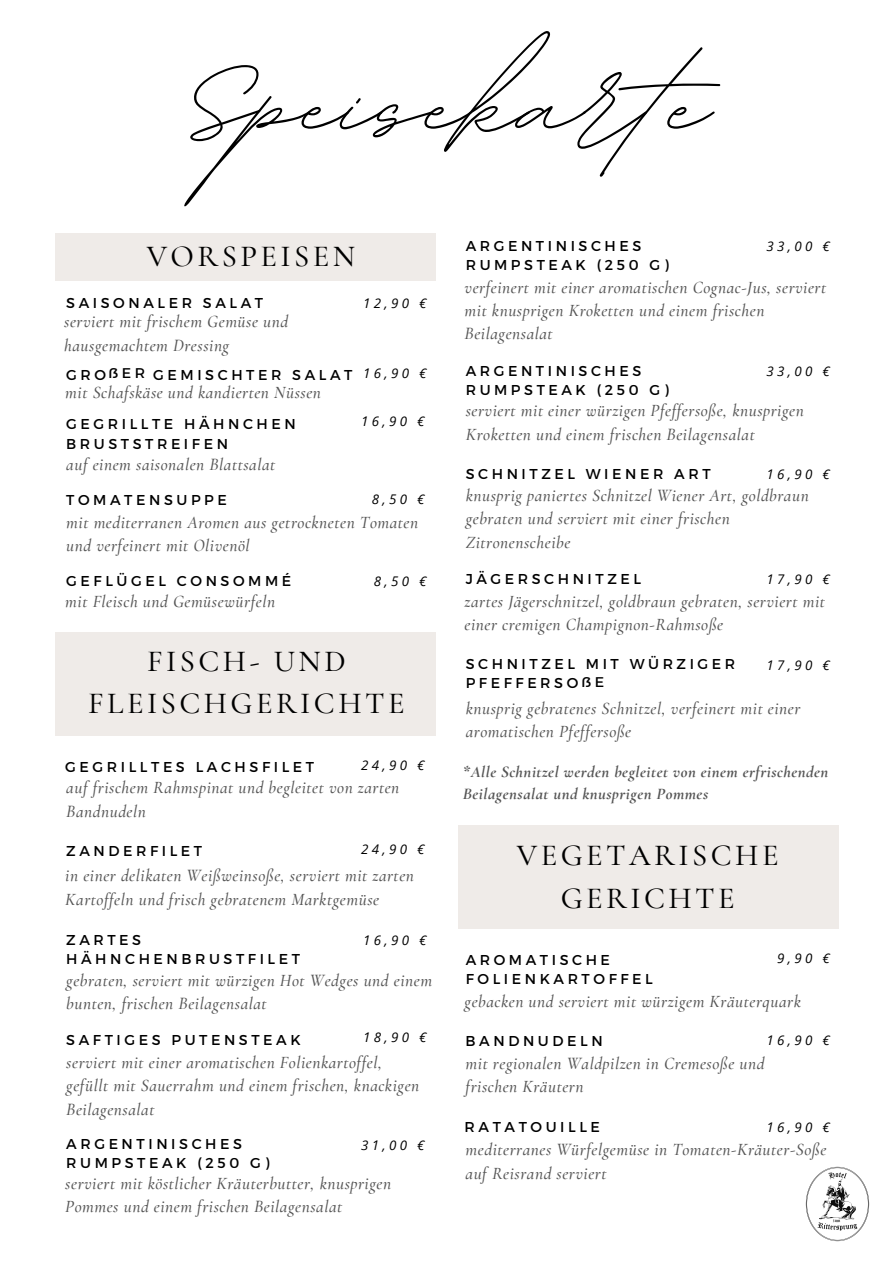
<style>
.page{position:relative;width:894px;height:1264px;background:#fff}
.page>*{position:absolute;margin:0;border:0;box-sizing:border-box;transform-origin:0 0}
.t1{font:191.1px "BD Script";color:#000}
.t2{font:500 30.6px/42.8px "Cormorant Garamond";letter-spacing:.11em;color:#000;text-align:center}
.t3{font:italic 500 17.25px/23.4px "Cormorant Garamond";letter-spacing:.03em;color:#545454}
.t4{font:italic 700 16.5px/22.5px "Cormorant Garamond";letter-spacing:.03em;color:#545454}
.t5{font:14.25px/19.2px "Montserrat";letter-spacing:.25em;color:#000}
.t6{font:italic 13.35px "Open Sans";letter-spacing:.25em;color:#000}
.s1{font-family:"Kief Montaser Regular"}
</style>
<div class="page">
<div style="left:55px;top:233px;width:380px;height:48px;background:#efebe8"></div>
<div style="left:55px;top:632px;width:380px;height:103px;background:#efebe8"></div>
<div style="left:458px;top:825px;width:380px;height:103px;background:#efebe8"></div>
<img style="left:805px;top:1166px;width:65px;height:76px">
<h1 class="t1" style="left:184px;top:-22px;width:526px">Speisekarte</h1>
<h2 class="t2" style="left:147px;top:235px;width:210px">VORSPEISEN</h2>
<p class="t5" style="left:66px;top:293px;width:198px">SAISONALER SALAT</p>
<p class="t3" style="left:64px;top:310px;width:225px">serviert mit frischem Gemüse und hausgemachtem Dressing</p>
<h3 class="t5" style="left:66px;top:364px;width:80px">GRO<span class="s1">ẞER</span></h3>
<h3 class="t5" style="left:153px;top:364px;width:201px">GEMISCHTER SALAT</h3>
<p class="t3" style="left:65px;top:381px;width:257px">mit Schafskäse und kandierten Nüssen</p>
<p class="t5" style="left:66px;top:414px;width:231px">GEGRILLTE HÄHNCHEN<br>BRUSTSTREIFEN</p>
<p class="t3" style="left:66px;top:453px;width:210px">auf einem saisonalen Blattsalat</p>
<h3 class="t6" style="left:363px;top:293px;width:65px">12,90 €</h3>
<h3 class="t6" style="left:363px;top:364px;width:65px">16,90 €</h3>
<p class="t6" style="left:361px;top:411px;width:65px">16,90 €</p>
<p class="t6" style="left:372px;top:490px;width:54px">8,50 €</p>
<h3 class="t5" style="left:66px;top:489px;width:162px">TOMATENSUPPE</h3>
<p class="t3" style="left:66px;top:510px;width:353px">mit mediterranen Aromen aus getrockneten Tomaten und verfeinert mit Olivenöl</p>
<p class="t6" style="left:374px;top:571px;width:54px">8,50 €</p>
<p class="t5" style="left:66px;top:570px;width:226px">GEFLÜGEL CONSOMMÉ</p>
<p class="t3" style="left:65px;top:589px;width:211px">mit Fleisch und Gemüsewürfeln</p>
<p class="t6" style="left:766px;top:236px;width:65px">33,00 €</p>
<p class="t5" style="left:465px;top:236px;width:204px">ARGENTINISCHES<br>RUMPSTEAK (250 G)</p>
<p class="t3" style="left:464px;top:275px;width:363px">verfeinert mit einer aromatischen Cognac-Jus, serviert mit knusprigen Kroketten und einem frischen<br>Beilagensalat</p>
<p class="t5" style="left:465px;top:360px;width:204px">ARGENTINISCHES<br>RUMPSTEAK (250 G)</p>
<h3 class="t3" style="left:465px;top:399px;width:339px">serviert mit einer würzigen Pfeffersoße, knusprigen<br>Kroketten und einem frischen Beilagensalat</h3>
<h3 class="t6" style="left:766px;top:361px;width:65px">33,00 €</h3>
<p class="t5" style="left:465px;top:463px;width:246px">SCHNITZEL WIENER ART</p>
<h3 class="t6" style="left:766px;top:464px;width:65px">16,90 €</h3>
<h3 class="t3" style="left:465px;top:483px;width:344px">knusprig paniertes Schnitzel Wiener Art, goldbraun gebraten und serviert mit einer frischen<br>Zitronenscheibe</h3>
<p class="t5" style="left:465px;top:568px;width:177px">JÄGERSCHNITZEL</p>
<p class="t6" style="left:766px;top:570px;width:65px">17,90 €</p>
<p class="t3" style="left:464px;top:589px;width:362px">zartes Jägerschnitzel, goldbraun gebraten, serviert mit einer cremigen Champignon-Rahmsoße</p>
<p class="t2" style="left:88px;top:639px;width:318px">FISCH- UND<br>FLEISCHGERICHTE</p>
<p class="t6" style="left:766px;top:655px;width:65px">17,90 €</p>
<h3 class="t5" style="left:465px;top:654px;width:271px">SCHNITZEL MIT WÜRZIGER<br>PFEFFERSO<span class="s1">ẞE</span></h3>
<h3 class="t3" style="left:465px;top:696px;width:336px">knusprig gebratenes Schnitzel, verfeinert mit einer aromatischen Pfeffersoße</h3>
<p class="t6" style="left:361px;top:755px;width:65px">24,90 €</p>
<h3 class="t5" style="left:65px;top:756px;width:250px">GEGRILLTES LACHSFILET</h3>
<h2 class="t3" style="left:66px;top:776px;width:334px">auf frischem Rahmspinat und begleitet von zarten<br>Bandnudeln</h2>
<p class="t4" style="left:462px;top:760px;width:367px">*Alle Schnitzel werden begleitet von einem erfrischenden<br>Beilagensalat und knusprigen Pommes</p>
<p class="t5" style="left:66px;top:840px;width:137px">ZANDERFILET</p>
<h3 class="t6" style="left:361px;top:840px;width:65px">24,90 €</h3>
<p class="t3" style="left:65px;top:864px;width:350px">in einer delikaten Weißweinsoße, serviert mit zarten<br>Kartoffeln und frisch gebratenem Marktgemüse</p>
<p class="t2" style="left:517px;top:833px;width:263px">VEGETARISCHE<br>GERICHTE</p>
<p class="t5" style="left:66px;top:929px;width:235px">ZARTES<br>HÄHNCHENBRUSTFILET</p>
<p class="t3" style="left:66px;top:968px;width:367px">gebraten, serviert mit würzigen Hot Wedges und einem bunten, frischen Beilagensalat</p>
<p class="t5" style="left:66px;top:1029px;width:236px">SAFTIGES PUTENSTEAK</p>
<h3 class="t3" style="left:66px;top:1050px;width:354px">serviert mit einer aromatischen Folienkartoffel, gefüllt mit Sauerrahm und einem frischen, knackigen<br>Beilagensalat</h3>
<h3 class="t6" style="left:363px;top:930px;width:65px">16,90 €</h3>
<p class="t6" style="left:363px;top:1028px;width:65px">18,90 €</p>
<p class="t6" style="left:777px;top:949px;width:54px">9,90 €</p>
<p class="t5" style="left:465px;top:949px;width:189px">AROMATISCHE<br>FOLIENKARTOFFEL</p>
<p class="t3" style="left:464px;top:989px;width:338px">gebacken und serviert mit würzigem Kräuterquark</p>
<p class="t6" style="left:766px;top:1030px;width:65px">16,90 €</p>
<h3 class="t5" style="left:465px;top:1030px;width:139px">BANDNUDELN</h3>
<p class="t3" style="left:465px;top:1051px;width:300px">mit regionalen Waldpilzen in Cremesoße und frischen Kräutern</p>
<h2 class="t5" style="left:464px;top:1117px;width:137px">RATATOUILLE</h2>
<p class="t6" style="left:766px;top:1117px;width:65px">16,90 €</p>
<p class="t5" style="left:66px;top:1133px;width:204px">ARGENTINISCHES<br>RUMPSTEAK (250 G)</p>
<h3 class="t3" style="left:65px;top:1171px;width:327px">serviert mit köstlicher Kräuterbutter, knusprigen<br>Pommes und einem frischen Beilagensalat</h3>
<h3 class="t6" style="left:361px;top:1135px;width:65px">31,00 €</h3>
<p class="t3" style="left:465px;top:1137px;width:362px">mediterranes Würfelgemüse in Tomaten-Kräuter-Soße auf Reisrand serviert</p>
</div>
